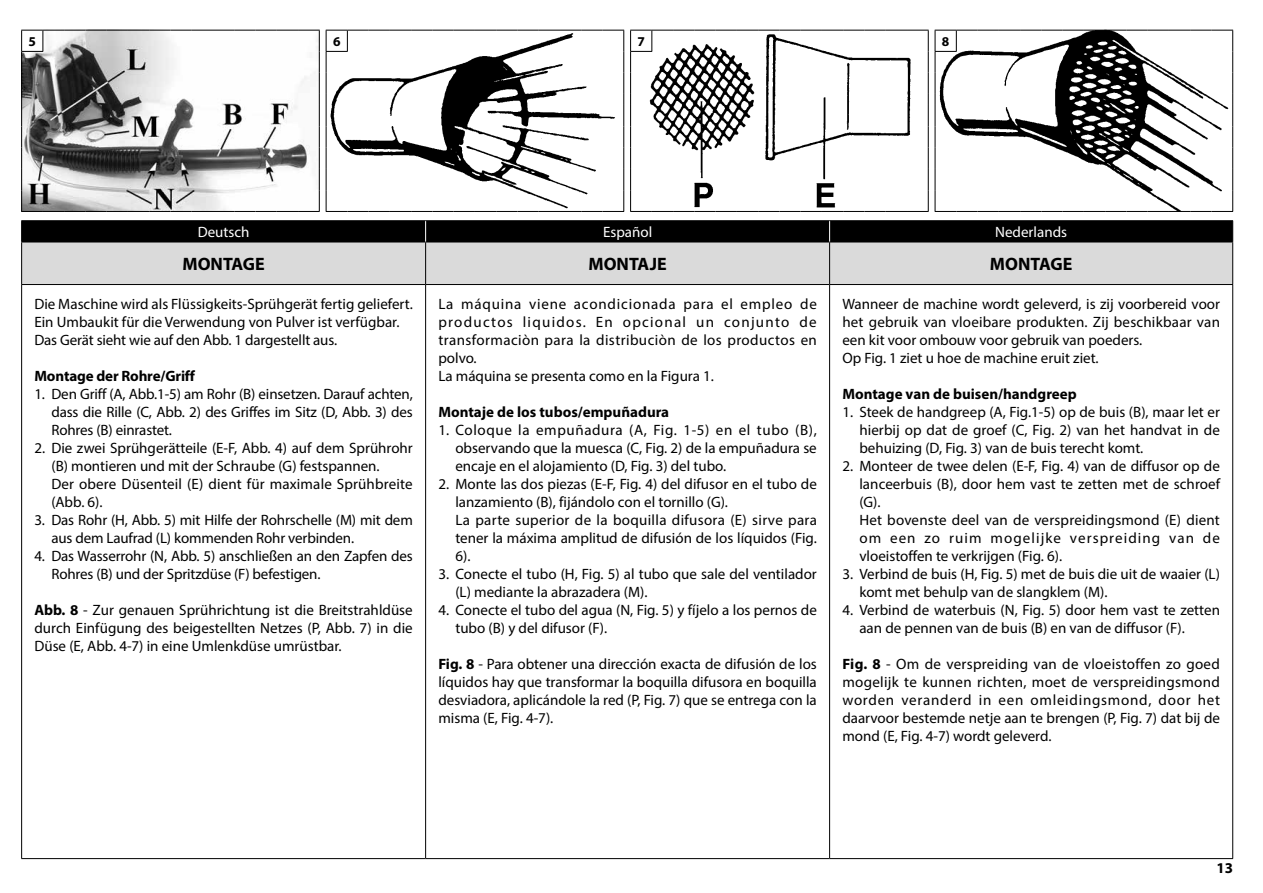
<style>
.page{position:relative;width:1263px;height:893px;background:#fff}
.page>*{position:absolute;margin:0;border:0;box-sizing:border-box;transform-origin:0 0}
.t1{font:700 18px "Myriad Pro";color:#000}
.t2{font:15px/18px "Myriad Pro";color:#000}
.t3{font:15px/18px "Myriad Pro";letter-spacing:.03em;color:#000}
.t4{font:700 15px "Myriad Pro";color:#000}
.t5{font:15px "Myriad Pro";color:#fff}
.t6{font:700 13.5px "Myriad Pro";color:#000}
.s1{font-weight:700}
</style>
<div class="page">
<svg style="left:21px;top:30px;width:1212px;height:182px"></svg>
<div style="left:22px;top:243px;width:1210px;height:41px;background:#dadada"></div>
<hr style="left:21px;top:220px;width:405px;height:1px;background:#000">
<hr style="left:426px;top:220px;width:404px;height:1px;background:#000">
<hr style="left:830px;top:220px;width:403px;height:1px;background:#000">
<hr style="left:21px;top:242px;width:405px;height:1px;background:#000">
<hr style="left:21px;top:242px;width:1px;height:42px;background:#000">
<hr style="left:426px;top:242px;width:404px;height:1px;background:#000">
<hr style="left:425px;top:242px;width:1px;height:42px;background:#000">
<hr style="left:830px;top:242px;width:403px;height:1px;background:#000">
<hr style="left:829px;top:242px;width:1px;height:42px;background:#000">
<hr style="left:1232px;top:242px;width:1px;height:42px;background:#000">
<hr style="left:21px;top:284px;width:405px;height:1px;background:#000">
<hr style="left:21px;top:285px;width:1px;height:573px;background:#000">
<hr style="left:426px;top:284px;width:404px;height:1px;background:#000">
<hr style="left:425px;top:285px;width:1px;height:573px;background:#000">
<hr style="left:830px;top:284px;width:403px;height:1px;background:#000">
<hr style="left:829px;top:285px;width:1px;height:573px;background:#000">
<hr style="left:1232px;top:285px;width:1px;height:573px;background:#000">
<hr style="left:21px;top:858px;width:405px;height:1px;background:#000">
<hr style="left:426px;top:858px;width:404px;height:1px;background:#000">
<hr style="left:830px;top:858px;width:403px;height:1px;background:#000">
<div style="left:21px;top:221px;width:1212px;height:21px;background:#000"></div>
<p class="t6" style="left:29px;top:32px;width:9px">5</p>
<p class="t6" style="left:333px;top:32px;width:9px">6</p>
<p class="t6" style="left:637px;top:32px;width:9px">7</p>
<p class="t6" style="left:942px;top:32px;width:9px">8</p>
<p class="t5" style="left:198px;top:223px;width:53px">Deutsch</p>
<p class="t5" style="left:603px;top:223px;width:51px">Español</p>
<p class="t5" style="left:995px;top:223px;width:73px">Nederlands</p>
<p class="t1" style="left:182px;top:252px;width:84px">MONTAGE</p>
<p class="t1" style="left:588px;top:252px;width:80px">MONTAJE</p>
<p class="t1" style="left:990px;top:252px;width:84px">MONTAGE</p>
<p class="t2" style="left:34px;top:294px;width:380px">Die Maschine wird als Flüssigkeits-Sprühgerät fertig geliefert.<br>Ein Umbaukit für die Verwendung von Pulver ist verfügbar.<br>Das Gerät sieht wie auf den Abb. 1 dargestellt aus.</p>
<p class="t4" style="left:34px;top:366px;width:162px">Montage der Rohre/Griff</p>
<p class="t2" style="left:51px;top:384px;width:363px;text-align:justify;text-indent:-17px">1. Den Griff (A, Abb.1-5) am Rohr (B) einsetzen. Darauf achten, dass die Rille (C, Abb. 2) des Griffes im Sitz (D, Abb. 3) des Rohres (B) einrastet.</p>
<p class="t2" style="left:51px;top:438px;width:363px;text-indent:-17px">2. Die zwei Sprühgerätteile (E-F, Abb. 4) auf dem Sprührohr (B) montieren und mit der Schraube (G) festspannen.<br>Der obere Düsenteil (E) dient für maximale Sprühbreite (Abb. 6).</p>
<p class="t2" style="left:51px;top:510px;width:363px;text-indent:-17px">3. Das Rohr (H, Abb. 5) mit Hilfe der Rohrschelle (M) mit dem aus dem Laufrad (L) kommenden Rohr verbinden.</p>
<p class="t2" style="left:51px;top:546px;width:363px;text-indent:-17px">4. Das Wasserrohr (N, Abb. 5) anschließen an den Zapfen des<br>Rohres (B) und der Spritzdüse (F) befestigen.</p>
<p class="t2" style="left:34px;top:600px;width:380px;text-align:justify"><span class="s1">Abb. 8</span> - Zur genauen Sprührichtung ist die Breitstrahldüse durch Einfügung des beigestellten Netzes (P, Abb. 7) in die Düse (E, Abb. 4-7) in eine Umlenkdüse umrüstbar.</p>
<p class="t3" style="left:438px;top:294px;width:380px">La máquina viene acondicionada para el empleo de productos liquidos. En opcional un conjunto de transformaciòn para la distribuciòn de los productos en polvo.<br>La máquina se presenta como en la Figura 1.</p>
<p class="t4" style="left:438px;top:402px;width:232px">Montaje de los tubos/empuñadura</p>
<p class="t2" style="left:455px;top:420px;width:363px;text-align:justify;text-indent:-17px">1. Coloque la empuñadura (A, Fig. 1-5) en el tubo (B), observando que la muesca (C, Fig. 2) de la empuñadura se encaje en el alojamiento (D, Fig. 3) del tubo.</p>
<p class="t2" style="left:455px;top:474px;width:363px;text-indent:-17px">2. Monte las dos piezas (E-F, Fig. 4) del difusor en el tubo de lanzamiento (B), fijándolo con el tornillo (G).<br>La parte superior de la boquilla difusora (E) sirve para tener la máxima amplitud de difusión de los líquidos (Fig.<br>6).</p>
<p class="t2" style="left:455px;top:564px;width:363px;text-indent:-17px">3. Conecte el tubo (H, Fig. 5) al tubo que sale del ventilador (L) mediante la abrazadera (M).</p>
<p class="t2" style="left:455px;top:600px;width:363px;text-indent:-17px">4. Conecte el tubo del agua (N, Fig. 5) y fíjelo a los pernos de tubo (B) y del difusor (F).</p>
<p class="t2" style="left:438px;top:654px;width:380px;text-align:justify"><span class="s1">Fig. 8</span> - Para obtener una dirección exacta de difusión de los líquidos hay que transformar la boquilla difusora en boquilla desviadora, aplicándole la red (P, Fig. 7) que se entrega con la misma (E, Fig. 4-7).</p>
<p class="t2" style="left:842px;top:294px;width:379px">Wanneer de machine wordt geleverd, is zij voorbereid voor het gebruik van vloeibare produkten. Zij beschikbaar van een kit voor ombouw voor gebruik van poeders.<br>Op Fig. 1 ziet u hoe de machine eruit ziet.</p>
<p class="t4" style="left:842px;top:384px;width:236px">Montage van de buisen/handgreep</p>
<p class="t2" style="left:859px;top:402px;width:362px;text-align:justify;text-indent:-17px">1. Steek de handgreep (A, Fig.1-5) op de buis (B), maar let er hierbij op dat de groef (C, Fig. 2) van het handvat in de behuizing (D, Fig. 3) van de buis terecht komt.</p>
<p class="t2" style="left:859px;top:456px;width:362px;text-indent:-17px">2. Monteer de twee delen (E-F, Fig. 4) van de diffusor op de lanceerbuis (B), door hem vast te zetten met de schroef (G).<br>Het bovenste deel van de verspreidingsmond (E) dient om een zo ruim mogelijke verspreiding van de vloeistoffen te verkrijgen (Fig. 6).</p>
<p class="t2" style="left:859px;top:564px;width:362px;text-indent:-17px">3. Verbind de buis (H, Fig. 5) met de buis die uit de waaier (L) komt met behulp van de slangklem (M).</p>
<p class="t2" style="left:859px;top:600px;width:362px;text-indent:-17px">4. Verbind de waterbuis (N, Fig. 5) door hem vast te zetten aan de pennen van de buis (B) en van de diffusor (F).</p>
<p class="t2" style="left:842px;top:654px;width:379px;text-align:justify"><span class="s1">Fig. 8</span> - Om de verspreiding van de vloeistoffen zo goed mogelijk te kunnen richten, moet de verspreidingsmond worden veranderd in een omleidingsmond, door het daarvoor bestemde netje aan te brengen (P, Fig. 7) dat bij de mond (E, Fig. 4-7) wordt geleverd.</p>
<p class="t4" style="left:1216px;top:858px;width:18px">13</p>
</div>
